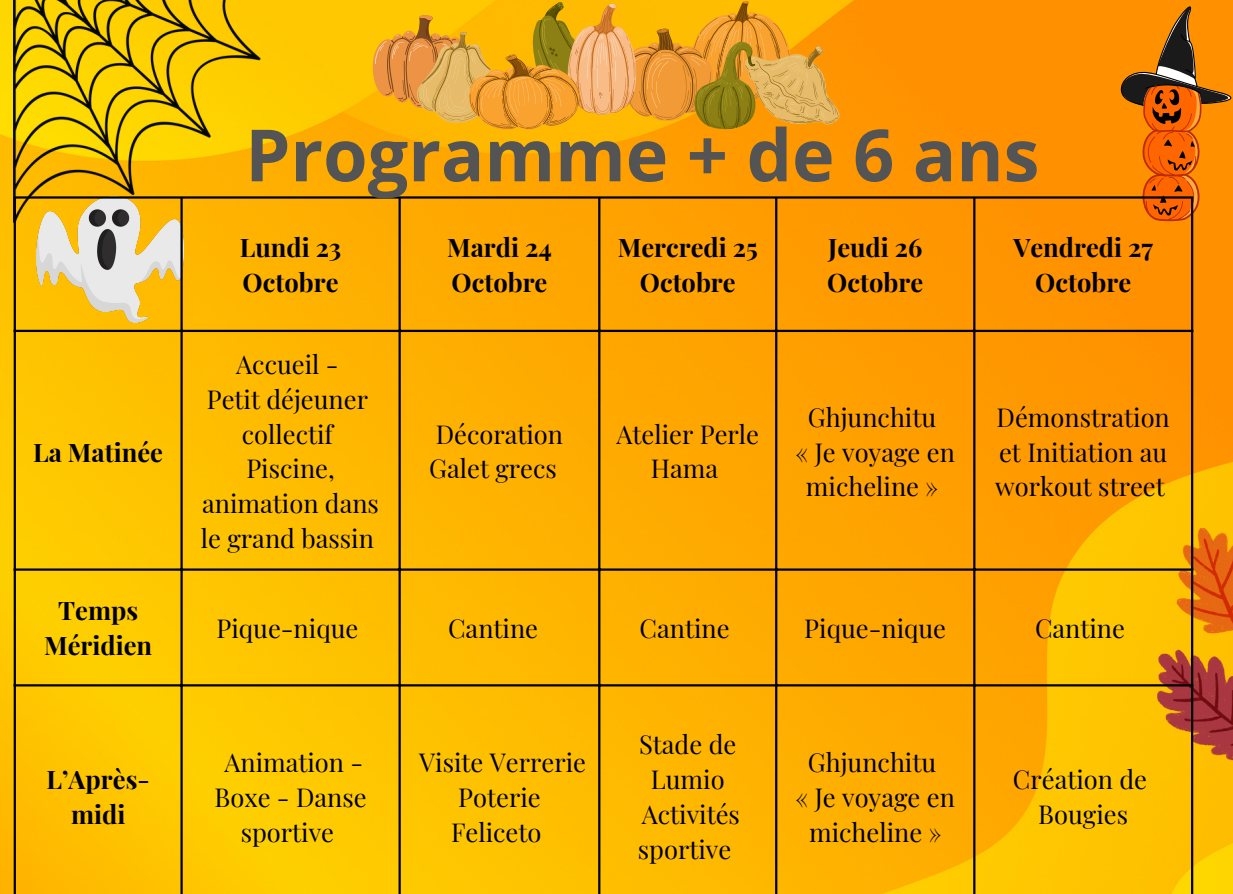
<style>
.page{position:relative;width:1233px;height:894px;background:#fff}
.page>*{position:absolute;margin:0;border:0;box-sizing:border-box;transform-origin:0 0}
.t1{font:700 72px "Open Sans";color:#545454}
.t2{font:25.5px/34.8px "Playfair Display";color:#000;text-align:center}
.t3{font:700 25.5px/34.8px "Playfair Display";color:#000;text-align:center}
</style>
<div class="page">
<img style="left:0;top:0;width:1233px;height:893px">
<img style="left:37px;top:222px;width:147px;height:100px">
<img style="left:14px;top:0;width:266px;height:222px">
<svg style="left:1120px;top:0;width:113px;height:222px;background:#da7408"></svg>
<img style="left:1157px;top:528px;width:76px;height:236px">
<hr style="left:14px;top:198px;width:2px;height:695px;background:#000">
<hr style="left:180px;top:198px;width:3px;height:695px;background:#000">
<hr style="left:399px;top:198px;width:2px;height:695px;background:#000">
<hr style="left:598px;top:198px;width:2px;height:695px;background:#000">
<hr style="left:775px;top:198px;width:2px;height:695px;background:#000">
<hr style="left:973px;top:198px;width:2px;height:695px;background:#000">
<hr style="left:1191px;top:198px;width:2px;height:695px;background:#000">
<hr style="left:14px;top:196px;width:1179px;height:2px;background:#000">
<hr style="left:14px;top:330px;width:1179px;height:2px;background:#000">
<hr style="left:14px;top:568px;width:1179px;height:2px;background:#000">
<hr style="left:14px;top:684px;width:1179px;height:2px;background:#000">
<hr style="left:14px;top:893px;width:1179px;height:1px;background:#000">
<svg style="left:371px;top:0;width:470px;height:132px;background:#e7a628"></svg>
<p class="t3" style="left:33px;top:433px;width:131px">La Matinée</p>
<p class="t3" style="left:44px;top:592px;width:110px">Temps<br>Méridien</p>
<p class="t3" style="left:47px;top:760px;width:105px">L’Après&shy;midi</p>
<p class="t1" style="left:245px;top:104px;width:796px">Programme + de 6 ans</p>
<p class="t3" style="left:240px;top:229px;width:103px;text-align:left">Lundi 23<br>Octobre</p>
<p class="t3" style="left:447px;top:229px;width:106px;text-align:left">Mardi 24<br>Octobre</p>
<p class="t3" style="left:618px;top:229px;width:142px">Mercredi 25<br>Octobre</p>
<p class="t3" style="left:827px;top:229px;width:97px;text-align:left">Jeudi 26<br>Octobre</p>
<p class="t3" style="left:1013px;top:229px;width:141px">Vendredi 27<br>Octobre</p>
<p class="t2" style="left:236px;top:345px;width:104px">Accueil -</p>
<p class="t2" style="left:207px;top:380px;width:163px">Petit déjeuner collectif</p>
<p class="t2" style="left:201px;top:450px;width:180px">Piscine, animation dans le grand bassin</p>
<p class="t2" style="left:429px;top:415px;width:135px;text-align:left">Décoration<br>Galet grecs</p>
<p class="t2" style="left:616px;top:415px;width:144px">Atelier Perle<br>Hama</p>
<p class="t2" style="left:808px;top:398px;width:130px">Ghjunchitu</p>
<p class="t2" style="left:796px;top:433px;width:161px">« Je voyage en micheline »</p>
<p class="t2" style="left:995px;top:398px;width:176px;text-align:justify">Démonstration et Initiation au workout street</p>
<p class="t2" style="left:216px;top:610px;width:143px">Pique-nique</p>
<p class="t2" style="left:448px;top:610px;width:92px">Cantine</p>
<p class="t2" style="left:640px;top:610px;width:92px">Cantine</p>
<p class="t2" style="left:804px;top:610px;width:143px">Pique-nique</p>
<p class="t2" style="left:1035px;top:610px;width:92px">Cantine</p>
<p class="t2" style="left:215px;top:743px;width:154px">Animation -<br>Boxe - Danse sportive</p>
<p class="t2" style="left:419px;top:743px;width:168px">Visite Verrerie<br>Poterie<br>Feliceto</p>
<p class="t2" style="left:639px;top:725px;width:99px">Stade de<br>Lumio</p>
<p class="t2" style="left:638px;top:795px;width:104px;text-align:left">Activités sportive</p>
<p class="t2" style="left:808px;top:743px;width:130px">Ghjunchitu</p>
<p class="t2" style="left:796px;top:778px;width:161px">« Je voyage en micheline »</p>
<p class="t2" style="left:1013px;top:760px;width:136px">Création de</p>
<p class="t2" style="left:1038px;top:795px;width:91px">Bougies</p>
</div>
